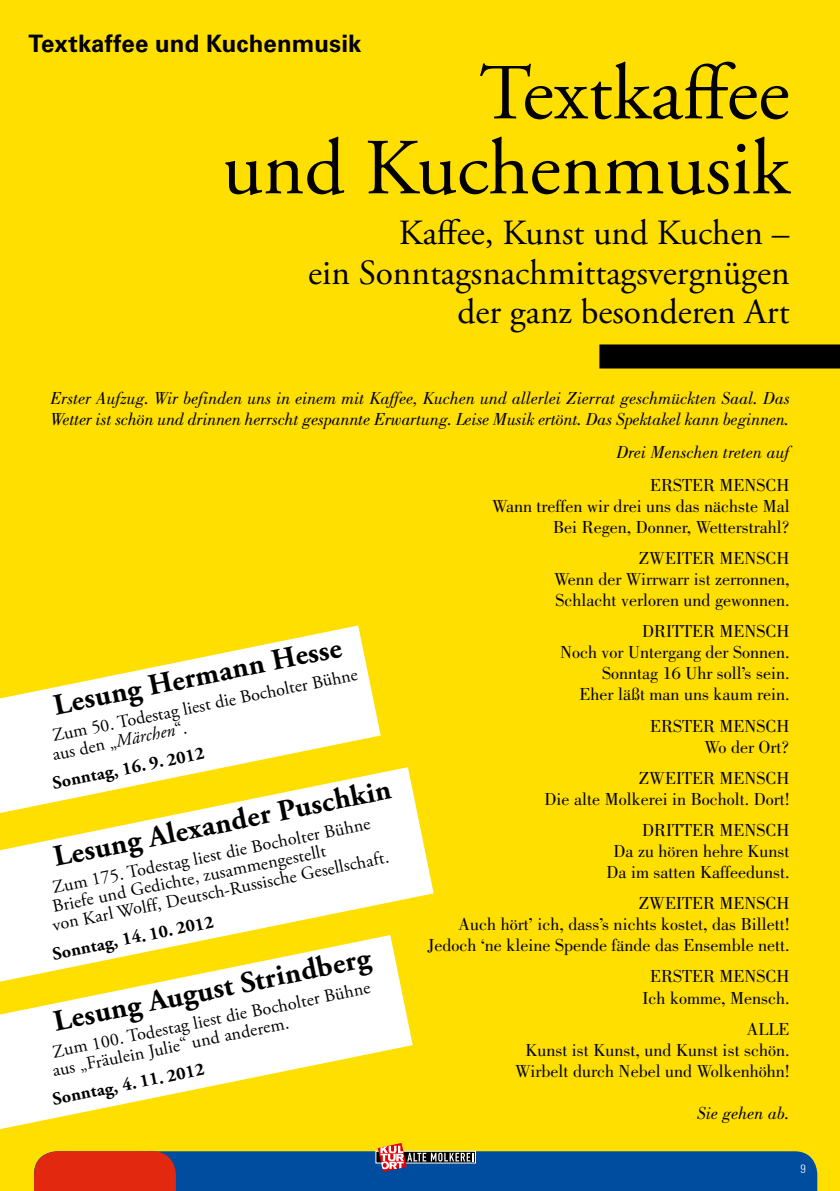
<style>
.page{position:relative;width:840px;height:1191px;background:#fff}
.page>*{position:absolute;margin:0;border:0;box-sizing:border-box;transform-origin:0 0}
.t1{font:79.2px/75px "Adobe Garamond Pro";color:#000;text-align:right}
.t2{font:35.4px/39.6px "Adobe Garamond Pro";color:#000;text-align:right}
.t3{font:700 29.6px "Adobe Garamond Pro";color:#000}
.t4{font:700 24px "Univers";letter-spacing:.005em;color:#000}
.t5{font:18px/21px "Bodoni";color:#000;text-align:right}
.t6{font:18px/18.4px "Adobe Garamond Pro";color:#000}
.t7{font:italic 18px/21px "Bodoni";color:#000}
.t8{font:700 18px "Adobe Garamond Pro";color:#000}
.t9{font:300 condensed 12px "Univers 47";color:#fff}
.s1{font-style:italic}
</style>
<div class="page">
<div style="left:0;top:0;width:839px;height:1191px;background:#ffdf00"></div>
<div style="left:599px;top:344px;width:240px;height:24px;background:#000"></div>
<svg style="left:0;top:625px;width:380px;height:142px;fill:#fff"></svg>
<svg style="left:0;top:767px;width:433px;height:168px;fill:#fff"></svg>
<svg style="left:0;top:935px;width:412px;height:194px;fill:#fff"></svg>
<svg style="left:34px;top:1143px;width:782px;height:48px"></svg>
<h3 class="t4" style="left:28px;top:30px;width:334px">Textkaffee und Kuchenmusik</h3>
<h1 class="t1" style="left:222px;top:58px;width:568px">Textkaffee<br>und Kuchenmusik</h1>
<h2 class="t2" style="left:308px;top:214px;width:482px">Kaffee, Kunst und Kuchen –<br>ein Sonntagsnachmittagsvergnügen der ganz besonderen Art</h2>
<p class="t7" style="left:51px;top:388px;width:740px">Erster Aufzug. Wir befinden uns in einem mit Kaffee, Kuchen und allerlei Zierrat geschmückten Saal. Das<br>Wetter ist schön und drinnen herrscht gespannte Erwartung. Leise Musik ertönt. Das Spektakel kann beginnen.</p>
<p class="t7" style="left:616px;top:441px;width:175px">Drei Menschen treten auf</p>
<p class="t5" style="left:492px;top:474px;width:299px">ERSTER MENSCH<br>Wann treffen wir drei uns das nächste Mal<br>Bei Regen, Donner, Wetterstrahl?</p>
<p class="t5" style="left:553px;top:547px;width:237px;text-align:justify;text-indent:85px">ZWEITER MENSCH Wenn der Wirrwarr ist zerronnen, Schlacht verloren und gewonnen.</p>
<p class="t5" style="left:559px;top:620px;width:231px">DRITTER MENSCH<br>Noch vor Untergang der Sonnen.<br>Sonntag 16 Uhr soll’s sein.<br>Eher läßt man uns kaum rein.</p>
<p class="t5" style="left:649px;top:715px;width:141px">ERSTER MENSCH<br>Wo der Ort?</p>
<p class="t5" style="left:544px;top:767px;width:246px">ZWEITER MENSCH<br>Die alte Molkerei in Bocholt. Dort!</p>
<p class="t5" style="left:606px;top:819px;width:184px">DRITTER MENSCH<br>Da zu hören hehre Kunst<br>Da im satten Kaffeedunst.</p>
<p class="t5" style="left:427px;top:892px;width:364px">ZWEITER MENSCH<br>Auch hört’ ich, dass’s nichts kostet, das Billett!<br>Jedoch ‘ne kleine Spende fände das Ensemble nett.</p>
<p class="t5" style="left:642px;top:966px;width:148px;text-align:center">ERSTER MENSCH<br>Ich komme, Mensch.</p>
<p class="t5" style="left:515px;top:1018px;width:276px">ALLE<br>Kunst ist Kunst, und Kunst ist schön.<br>Wirbelt durch Nebel und Wolkenhöhn!</p>
<p class="t7" style="left:696px;top:1102px;width:94px">Sie gehen ab.</p>
<h3 class="t3" style="left:51px;top:689px;width:294px;rotate:-12deg">Lesung Hermann Hesse</h3>
<p class="t6" style="left:47px;top:730px;width:316px;line-height:17.4px;rotate:-12deg">Zum 50. Todestag liest die Bocholter Bühne aus den „<span class="s1">Märchen</span>“.</p>
<p class="t8" style="left:50px;top:774px;width:156px;rotate:-12deg">Sonntag, 16. 9. 2012</p>
<h3 class="t3" style="left:51px;top:841px;width:345px;rotate:-12deg">Lesung Alexander Puschkin</h3>
<p class="t6" style="left:43px;top:882px;width:344px;text-indent:8px;rotate:-12deg">Zum 175. Todestag liest die Bocholter Bühne<br>Briefe und Gedichte, zusammengestellt<br>von Karl Wolff, Deutsch-Russische Gesellschaft.</p>
<p class="t8" style="left:50px;top:944px;width:166px;rotate:-12deg">Sonntag, 14. 10. 2012</p>
<h3 class="t3" style="left:51px;top:1006px;width:324px;rotate:-12deg">Lesung August Strindberg</h3>
<p class="t6" style="left:47px;top:1046px;width:329px;rotate:-12deg">Zum 100. Todestag liest die Bocholter Bühne aus „Fräulein Julie“ und anderem.</p>
<p class="t8" style="left:50px;top:1090px;width:156px;rotate:-12deg">Sonntag, 4. 11. 2012</p>
<p class="t9" style="left:800px;top:1161px;width:7px">9</p>
</div>
